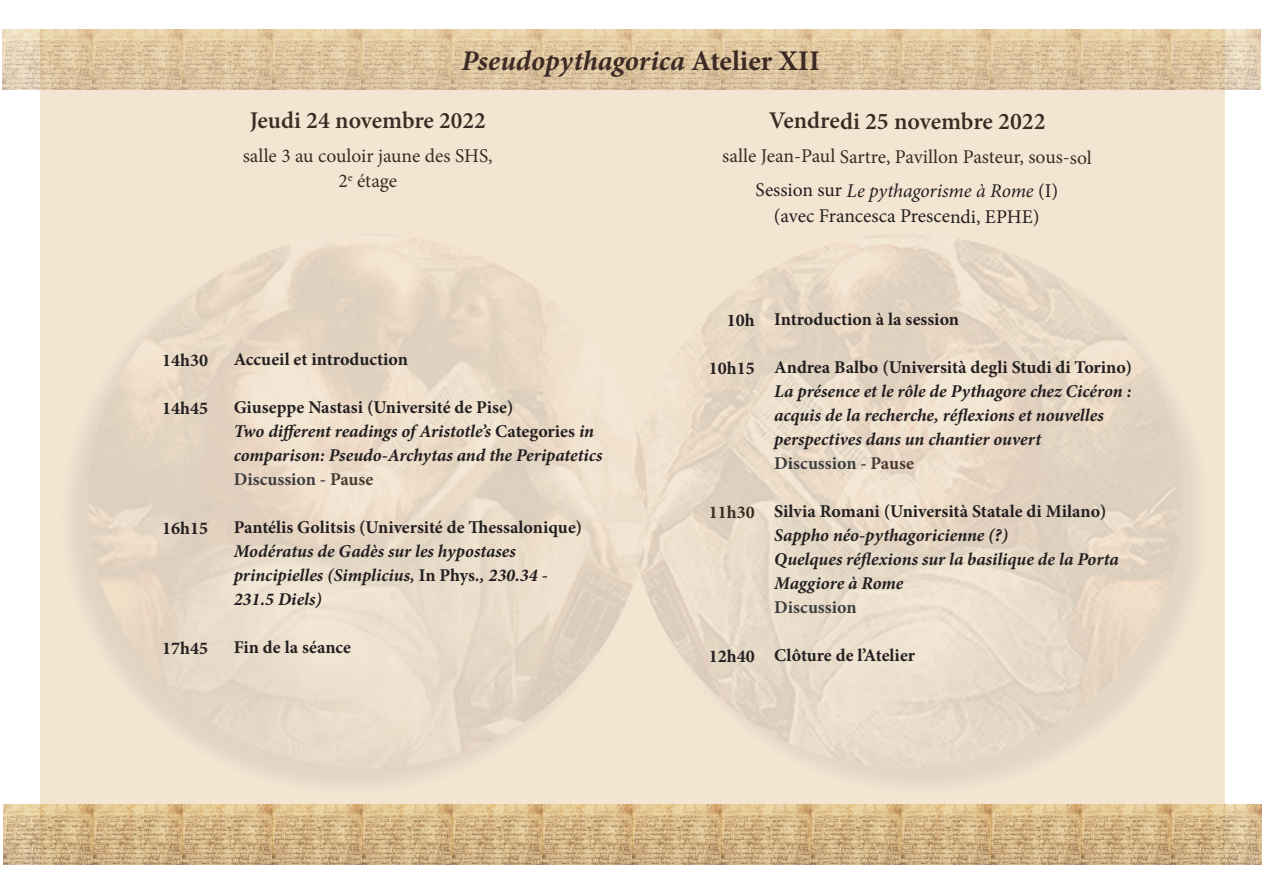
<style>
.page{position:relative;width:1263px;height:893px;background:#fff}
.page>*{position:absolute;margin:0;border:0;box-sizing:border-box;transform-origin:0 0}
.t1{font:italic 700 28.5px "Minion Pro";color:#3b2b24}
.t2{font:600 24px "Minion Pro";letter-spacing:-.005em;color:#3b2b24}
.t3{font:19.5px/25.5px "Minion Pro";letter-spacing:-.005em;color:#3b2b24;text-align:center}
.t4{font:italic 19.5px "Minion Pro";letter-spacing:-.015em;color:#231f20}
.t5{font:19.5px "Minion Pro";letter-spacing:-.005em;color:#231f20}
.t6{font:italic 700 18px/24px "Minion Pro";color:#231f20}
.t7{font:700 18px "Minion Pro";color:#231f20}
.t8{font:700 18px "Minion Pro";color:#3e3e3f}
.t9{font:700 18px "Minion Pro";color:#3b2b24}
.s1{font-style:normal}
.s2{font-size:23.55px}
.s3{color:#483932}
</style>
<div class="page">
<div style="left:40px;top:30px;width:1185px;height:835px;background:#f3e5d2"></div>
<div style="left:633px;top:237px;width:578px;height:562px;background:#231f20;opacity:.75"></div>
<img style="left:647px;top:235px;width:534px;height:533px">
<div style="left:57px;top:237px;width:586px;height:561px;background:#231f20;opacity:.75"></div>
<img style="left:88px;top:234px;width:559px;height:534px">
<img style="left:3px;top:30px;width:1257px;height:60px">
<img style="left:3px;top:805px;width:1258px;height:60px">
<p class="t1" style="left:461px;top:40px;width:360px">Pseudopythagorica <span class="s1">Atelier XII</span></p>
<p class="t2" style="left:250px;top:103px;width:238px">Jeudi 24 novembre <span class="s2">2022</span></p>
<p class="t3" style="left:243px;top:143px;width:252px">salle 3 au couloir jaune des SHS,<br>2<sup>e</sup> étage</p>
<p class="t2" style="left:769px;top:104px;width:278px">Vendredi 25 novembre 2022</p>
<p class="t3" style="left:722px;top:144px;width:371px">salle Jean-Paul Sartre, Pavillon Pasteur, sous-sol</p>
<p class="t4" style="left:755px;top:177px;width:304px"><span class="s1">Session sur</span> Le pythagorisme à Rome <span class="s1">(I)</span></p>
<p class="t5" style="left:774px;top:203px;width:267px">(avec Francesca Prescendi, EPHE)</p>
<p class="t7" style="left:162px;top:348px;width:47px">14h30</p>
<p class="t7" style="left:162px;top:396px;width:47px">14h45</p>
<p class="t7" style="left:162px;top:516px;width:47px">16h15</p>
<p class="t7" style="left:162px;top:636px;width:47px">17h45</p>
<p class="t7" style="left:234px;top:347px;width:176px">Accueil et introduction</p>
<p class="t7" style="left:234px;top:395px;width:281px">Giuseppe Nastasi (Université de Pise)</p>
<p class="t6" style="left:234px;top:419px;width:370px">Two different readings of Aristotle’s <span class="s1">Categories</span> in comparison: Pseudo-Archytas and the Peripatetics</p>
<p class="t8" style="left:234px;top:467px;width:141px">Discussion - <span class="s3">Pause</span></p>
<p class="t7" style="left:234px;top:515px;width:350px">Pantélis Golitsis (Université de Thessalonique)</p>
<p class="t6" style="left:234px;top:539px;width:284px">Modératus de Gadès sur les hypostases</p>
<p class="t6" style="left:234px;top:563px;width:316px">principielles (Simplicius, <span class="s1">In Phys</span>., 230.34 -</p>
<p class="t6" style="left:234px;top:587px;width:90px">231.5 Diels)</p>
<p class="t7" style="left:234px;top:635px;width:119px">Fin de la séance</p>
<p class="t7" style="left:727px;top:307px;width:29px">10h</p>
<p class="t7" style="left:709px;top:355px;width:47px">10h15</p>
<p class="t9" style="left:709px;top:499px;width:47px">11h30</p>
<p class="t7" style="left:709px;top:643px;width:47px">12h40</p>
<p class="t7" style="left:774px;top:306px;width:186px">Introduction à la session</p>
<p class="t6" style="left:774px;top:355px;width:359px"><span class="s1">Andrea Balbo (Università degli Studi di Torino)<br></span>La présence et le rôle de Pythagore chez Cicéron : acquis de la recherche, réflexions et nouvelles perspectives dans un chantier ouvert</p>
<p class="t8" style="left:774px;top:450px;width:141px">Discussion - <span class="s3">Pause</span></p>
<p class="t7" style="left:774px;top:498px;width:334px">Silvia Romani (Università Statale di Milano)</p>
<p class="t6" style="left:774px;top:523px;width:235px">Sappho néo-pythagoricienne (?)</p>
<p class="t6" style="left:774px;top:547px;width:346px">Quelques réflexions sur la basilique de la Porta<br>Maggiore à Rome</p>
<p class="t8" style="left:774px;top:594px;width:84px">Discussion</p>
<p class="t7" style="left:774px;top:642px;width:142px">Clôture de l’Atelier</p>
</div>
